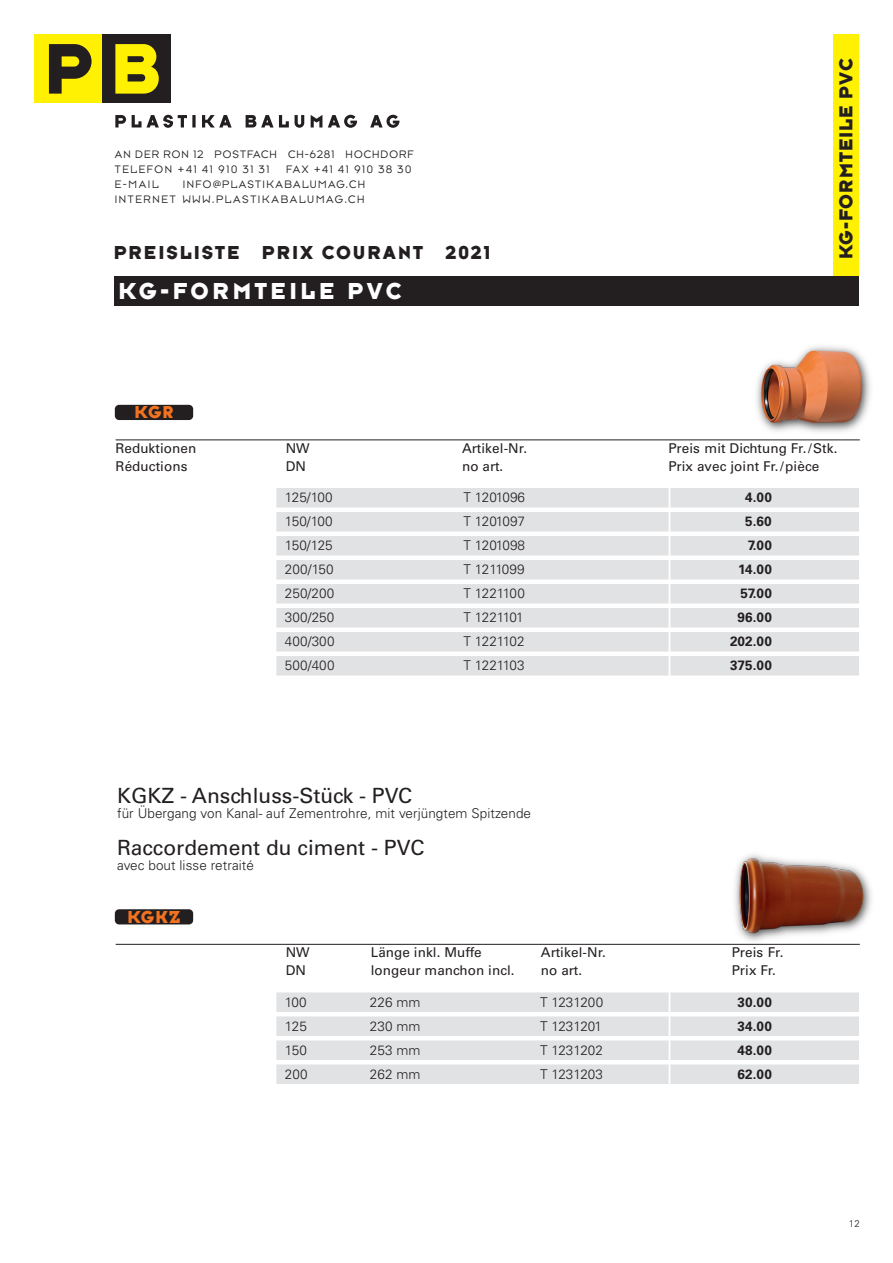
<style>
.page{position:relative;width:893px;height:1263px;background:#fff}
.page>*{position:absolute;margin:0;border:0;box-sizing:border-box;transform-origin:0 0}
.t1{font:24px "Typeface Six";letter-spacing:.15em;color:#fff}
.t2{font:21px "Univers";color:#231f20}
.t3{font:19.5px "Typeface Six";letter-spacing:.1em;color:#231f20}
.t4{font:19.5px "Typeface Six";letter-spacing:.05em;color:#231f20}
.t5{font:18px "Typeface Six";letter-spacing:.05em;color:#f47321}
.t6{font:300 13.5px "Univers";letter-spacing:.005em;color:#231f20}
.t7{font:13.5px "Univers";letter-spacing:.005em;color:#231f20}
.t8{font:300 13.5px "Univers";letter-spacing:-.02em;color:#231f20}
.t9{font:700 13.5px "Univers";letter-spacing:.005em;color:#231f20}
.t10{font:300 13.5px "Univers";letter-spacing:-.055em;color:#231f20}
.t11{font:11.25px "Typeface Seven";letter-spacing:.14em;color:#231f20}
.t12{font:11.25px "Typeface Seven";letter-spacing:.1em;color:#231f20}
.t13{font:300 9.75px "Univers";color:#231f20}
</style>
<div class="page">
<div style="left:833px;top:34px;width:26px;height:242px;background:#fff101"></div>
<div style="left:115px;top:276px;width:744px;height:30px;background:#231f20"></div>
<img style="left:565px;top:346px;width:306px;height:94px">
<img style="left:761px;top:351px;width:101px;height:72px">
<svg style="left:115px;top:115px;width:11px;height:12px"></svg>
<svg style="left:132px;top:115px;width:55px;height:13px"></svg>
<svg style="left:192px;top:115px;width:4px;height:12px"></svg>
<svg style="left:202px;top:115px;width:30px;height:12px"></svg>
<svg style="left:246px;top:115px;width:43px;height:12px"></svg>
<svg style="left:295px;top:115px;width:9px;height:13px"></svg>
<svg style="left:311px;top:115px;width:11px;height:12px"></svg>
<svg style="left:328px;top:115px;width:29px;height:13px"></svg>
<svg style="left:370px;top:115px;width:29px;height:13px"></svg>
<div style="left:34px;top:34px;width:69px;height:68px;background:#fff101"></div>
<div style="left:103px;top:34px;width:68px;height:68px;background:#231f20"></div>
<svg style="left:49px;top:44px;width:43px;height:50px"></svg>
<svg style="left:115px;top:44px;width:44px;height:50px"></svg>
<hr style="left:116px;top:440px;width:744px;height:1px;background:#231f20">
<div style="left:115px;top:405px;width:78px;height:15px;background:#231f20;border-radius:4px"></div>
<div style="left:276px;top:488px;width:583px;height:19px;background:#e1e2e4"></div>
<div style="left:276px;top:512px;width:583px;height:19px;background:#e1e2e4"></div>
<div style="left:276px;top:536px;width:583px;height:19px;background:#e1e2e4"></div>
<div style="left:276px;top:560px;width:583px;height:19px;background:#e1e2e4"></div>
<div style="left:276px;top:584px;width:583px;height:19px;background:#e1e2e4"></div>
<div style="left:276px;top:608px;width:583px;height:19px;background:#e1e2e4"></div>
<div style="left:276px;top:632px;width:583px;height:19px;background:#e1e2e4"></div>
<div style="left:276px;top:656px;width:583px;height:19px;background:#e1e2e4"></div>
<hr style="left:669px;top:485px;width:1px;height:225px;background:#fff">
<img style="left:733px;top:852px;width:136px;height:87px">
<hr style="left:116px;top:944px;width:744px;height:1px;background:#231f20">
<div style="left:115px;top:909px;width:78px;height:15px;background:#231f20;border-radius:4px"></div>
<div style="left:276px;top:992px;width:583px;height:20px;background:#e1e2e4"></div>
<div style="left:276px;top:1016px;width:583px;height:20px;background:#e1e2e4"></div>
<div style="left:276px;top:1040px;width:583px;height:20px;background:#e1e2e4"></div>
<div style="left:276px;top:1064px;width:583px;height:20px;background:#e1e2e4"></div>
<hr style="left:669px;top:989px;width:1px;height:131px;background:#fff">
<p class="t12" style="left:115px;top:147px;width:300px">AN DER RON 12 POSTFACH CH-6281 HOCHDORF</p>
<p class="t11" style="left:115px;top:162px;width:156px">TELEFON +41 41 910 31 31</p>
<p class="t11" style="left:286px;top:162px;width:127px">FAX +41 41 910 38 30</p>
<p class="t11" style="left:115px;top:177px;width:45px">E-MAIL</p>
<p class="t11" style="left:183px;top:177px;width:184px">INFO@PLASTIKABALUMAG.CH</p>
<p class="t11" style="left:115px;top:192px;width:251px">INTERNET WWW.PLASTIKABALUMAG.CH</p>
<p class="t3" style="left:114px;top:241px;width:378px">PREISLISTE PRIX COURANT 2021</p>
<p class="t1" style="left:118px;top:277px;width:285px">KG-FORMTEILE PVC</p>
<p class="t5" style="left:135px;top:402px;width:40px">KGr</p>
<p class="t4" style="left:834px;top:259px;width:202px;rotate:-90deg">KG-FORMTEILE PVC</p>
<p class="t7" style="left:116px;top:443px;width:82px">Reduktionen</p>
<p class="t7" style="left:286px;top:443px;width:26px">NW</p>
<p class="t7" style="left:462px;top:443px;width:67px">Artikel-Nr.</p>
<p class="t7" style="left:668px;top:443px;width:170px">Preis mit Dichtung Fr./Stk.</p>
<p class="t7" style="left:116px;top:461px;width:73px">Réductions</p>
<p class="t7" style="left:286px;top:461px;width:22px">DN</p>
<p class="t7" style="left:462px;top:461px;width:43px">no art.</p>
<p class="t7" style="left:668px;top:461px;width:152px">Prix avec joint Fr./pièce</p>
<p class="t6" style="left:285px;top:493px;width:49px">125/100</p>
<p class="t8" style="left:463px;top:493px;width:63px">T 1201096</p>
<p class="t6" style="left:285px;top:517px;width:49px">150/100</p>
<p class="t8" style="left:463px;top:517px;width:63px">T 1201097</p>
<p class="t6" style="left:285px;top:541px;width:49px">150/125</p>
<p class="t8" style="left:463px;top:541px;width:63px">T 1201098</p>
<p class="t6" style="left:285px;top:565px;width:50px">200/150</p>
<p class="t8" style="left:463px;top:565px;width:63px">T 1211099</p>
<p class="t6" style="left:285px;top:589px;width:51px">250/200</p>
<p class="t8" style="left:463px;top:589px;width:63px">T 1221100</p>
<p class="t6" style="left:285px;top:613px;width:51px">300/250</p>
<p class="t10" style="left:463px;top:613px;width:62px">T 1221101</p>
<p class="t6" style="left:285px;top:637px;width:51px">400/300</p>
<p class="t8" style="left:463px;top:637px;width:63px">T 1221102</p>
<p class="t6" style="left:285px;top:661px;width:51px">500/400</p>
<p class="t8" style="left:463px;top:661px;width:63px">T 1221103</p>
<p class="t2" style="left:117px;top:788px;width:297px">KGKZ - Anschluss-Stück - PVC</p>
<p class="t6" style="left:117px;top:808px;width:415px">für Übergang von Kanal- auf Zementrohre, mit verjüngtem Spitzende</p>
<p class="t2" style="left:117px;top:840px;width:309px">Raccordement du ciment - PVC</p>
<p class="t6" style="left:117px;top:860px;width:138px">avec bout lisse retraité</p>
<p class="t5" style="left:127px;top:906px;width:55px">KGkz</p>
<p class="t9" style="left:745px;top:493px;width:28px">4.00</p>
<p class="t9" style="left:745px;top:517px;width:28px">5.60</p>
<p class="t9" style="left:748px;top:541px;width:25px">7.00</p>
<p class="t9" style="left:738px;top:565px;width:35px">14.00</p>
<p class="t9" style="left:740px;top:589px;width:33px">57.00</p>
<p class="t9" style="left:738px;top:613px;width:36px">96.00</p>
<p class="t9" style="left:730px;top:637px;width:43px">202.00</p>
<p class="t9" style="left:730px;top:661px;width:43px">375.00</p>
<p class="t7" style="left:286px;top:948px;width:26px">NW</p>
<p class="t7" style="left:371px;top:948px;width:113px">Länge inkl. Muffe</p>
<p class="t7" style="left:541px;top:948px;width:67px">Artikel-Nr.</p>
<p class="t7" style="left:732px;top:948px;width:53px">Preis Fr.</p>
<p class="t7" style="left:286px;top:966px;width:22px">DN</p>
<p class="t7" style="left:371px;top:966px;width:145px">longeur manchon incl.</p>
<p class="t7" style="left:541px;top:966px;width:43px">no art.</p>
<p class="t7" style="left:732px;top:966px;width:46px">Prix Fr.</p>
<p class="t6" style="left:285px;top:997px;width:23px">100</p>
<p class="t6" style="left:370px;top:997px;width:52px">226 mm</p>
<p class="t6" style="left:540px;top:997px;width:65px">T 1231200</p>
<p class="t6" style="left:285px;top:1021px;width:23px">125</p>
<p class="t6" style="left:370px;top:1021px;width:52px">230 mm</p>
<p class="t8" style="left:540px;top:1021px;width:63px">T 1231201</p>
<p class="t6" style="left:285px;top:1045px;width:23px">150</p>
<p class="t6" style="left:370px;top:1045px;width:52px">253 mm</p>
<p class="t6" style="left:540px;top:1045px;width:64px">T 1231202</p>
<p class="t6" style="left:285px;top:1069px;width:24px">200</p>
<p class="t6" style="left:370px;top:1069px;width:52px">262 mm</p>
<p class="t6" style="left:540px;top:1069px;width:64px">T 1231203</p>
<p class="t9" style="left:738px;top:997px;width:36px">30.00</p>
<p class="t9" style="left:738px;top:1021px;width:36px">34.00</p>
<p class="t9" style="left:738px;top:1045px;width:36px">48.00</p>
<p class="t9" style="left:738px;top:1069px;width:36px">62.00</p>
<p class="t13" style="left:849px;top:1220px;width:12px">12</p>
</div>
